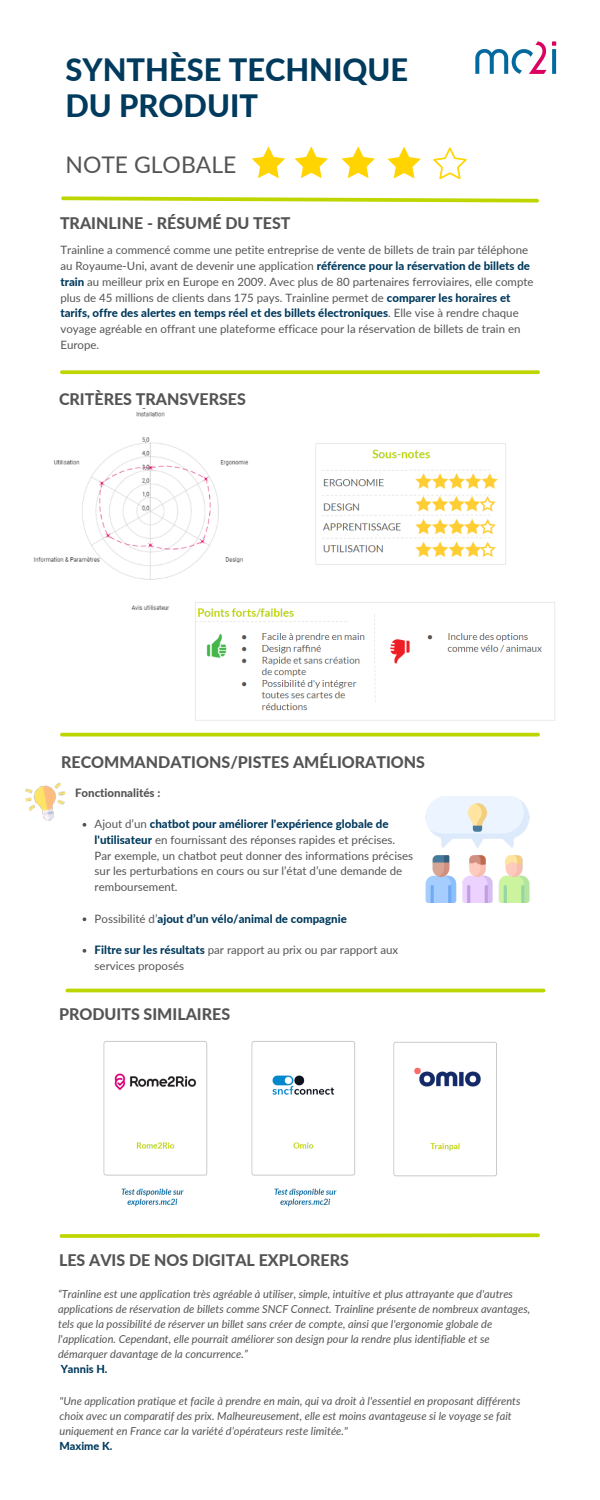
<style>
.page{position:relative;width:600px;height:1500px;background:#fff}
.page>*{position:absolute;margin:0;border:0;box-sizing:border-box;transform-origin:0 0}
.t1{font:800 30.8px/36px "Lato";color:#003a5d}
.t2{font:23px "Lato";color:#545454}
.t3{font:800 16px "Lato";color:#545454}
.t4{font:11.5px/15.8px "Lato";color:#545454}
.t5{font:800 11.5px "Lato";color:#003a5d}
.t6{font:800 11.5px "Lato";color:#545454}
.t7{font:italic 11px/15px "Lato";color:#545454}
.t8{font:800 11px "Lato";color:#003a5d}
.s1{font-weight:800;color:#003a5d}
.s2{font-weight:400;color:#545454}
</style>
<div class="page">
<svg style="left:62px;top:370px;width:476px;height:4px;background:#c3d914"></svg>
<svg style="left:61px;top:196px;width:478px;height:7px"></svg>
<svg style="left:252px;top:146px;width:33px;height:32px"></svg>
<svg style="left:295px;top:146px;width:33px;height:32px"></svg>
<svg style="left:341px;top:146px;width:34px;height:32px"></svg>
<hr style="left:62px;top:733px;width:476px;height:3px;background:#bed600">
<svg style="left:59px;top:1233px;width:481px;height:5px;background:#cee040"></svg>
<img style="left:25px;top:782px;width:41px;height:39px">
<img style="left:475px;top:41px;width:82px;height:33px">
<img style="left:425px;top:796px;width:105px;height:106px">
<svg style="left:433px;top:147px;width:34px;height:32px"></svg>
<svg style="left:387px;top:147px;width:34px;height:31px"></svg>
<img style="left:33px;top:408px;width:215px;height:202px">
<img style="left:193px;top:600px;width:362px;height:121px">
<img style="left:315px;top:443px;width:191px;height:122px">
<img style="left:103px;top:1041px;width:394px;height:166px">
<svg style="left:83px;top:823px;width:3px;height:4px"></svg>
<svg style="left:83px;top:917px;width:3px;height:4px"></svg>
<svg style="left:83px;top:949px;width:3px;height:4px"></svg>
<hr style="left:67px;top:989px;width:477px;height:3px;background:#bed600">
<p class="t1" style="left:65px;top:51px;width:344px">SYNTHÈSE TECHNIQUE<br>DU PRODUIT</p>
<h4 class="t2" style="left:65px;top:151px;width:172px">NOTE GLOBALE</h4>
<p class="t3" style="left:60px;top:213px;width:232px">TRAINLINE - RÉSUMÉ DU TEST</p>
<p class="t4" style="left:60px;top:242px;width:475px">Trainline a commencé comme une petite entreprise de vente de billets de train par téléphone au Royaume-Uni, avant de devenir une application <span class="s1">référence pour la réservation de billets de train</span> au meilleur prix en Europe en 2009. Avec plus de 80 partenaires ferroviaires, elle compte plus de 45 millions de clients dans 175 pays. Trainline permet de <span class="s1">comparer les horaires et tarifs, offre des alertes en temps réel et des billets électroniques</span>. Elle vise à rendre chaque voyage agréable en offrant une plateforme efficace pour la réservation de billets de train en Europe.</p>
<p class="t3" style="left:59px;top:389px;width:188px">CRITÈRES TRANSVERSES</p>
<h3 class="t3" style="left:61px;top:752px;width:365px">RECOMMANDATIONS/PISTES AMÉLIORATIONS</h3>
<p class="t6" style="left:75px;top:785px;width:87px">Fonctionnalités :</p>
<h3 class="t4" style="left:95px;top:816px;width:320px">Ajout d’un <span class="s1">chatbot pour améliorer l'expérience globale de l'utilisateur</span> en fournissant des réponses rapides et précises.<br>Par exemple, un chatbot peut donner des informations précises sur les perturbations en cours ou sur l’état d’une demande de remboursement.</h3>
<p class="t5" style="left:95px;top:911px;width:254px"><span class="s2">Possibilité d’</span>ajout d’un vélo/animal de compagnie</p>
<h3 class="t4" style="left:95px;top:942px;width:305px"><span class="s1">Filtre sur les résultats</span> par rapport au prix ou par rapport aux services proposés</h3>
<p class="t3" style="left:59px;top:1005px;width:173px">PRODUITS SIMILAIRES</p>
<p class="t3" style="left:59px;top:1250px;width:291px">LES AVIS DE NOS DIGITAL EXPLORERS</p>
<p class="t7" style="left:58px;top:1286px;width:474px">“Trainline est une application très agréable à utiliser, simple, intuitive et plus attrayante que d'autres applications de réservation de billets comme SNCF Connect. Trainline présente de nombreux avantages, tels que la possibilité de réserver un billet sans créer de compte, ainsi que l'ergonomie globale de l'application. Cependant, elle pourrait améliorer son design pour la rendre plus identifiable et se démarquer davantage de la concurrence.”</p>
<p class="t8" style="left:61px;top:1362px;width:48px">Yannis H.</p>
<h3 class="t7" style="left:60px;top:1393px;width:463px">"Une application pratique et facile à prendre en main, qui va droit à l'essentiel en proposant différents choix avec un comparatif des prix. Malheureusement, elle est moins avantageuse si le voyage se fait uniquement en France car la variété d’opérateurs reste limitée."</h3>
<p class="t8" style="left:60px;top:1439px;width:54px">Maxime K.</p>
</div>
